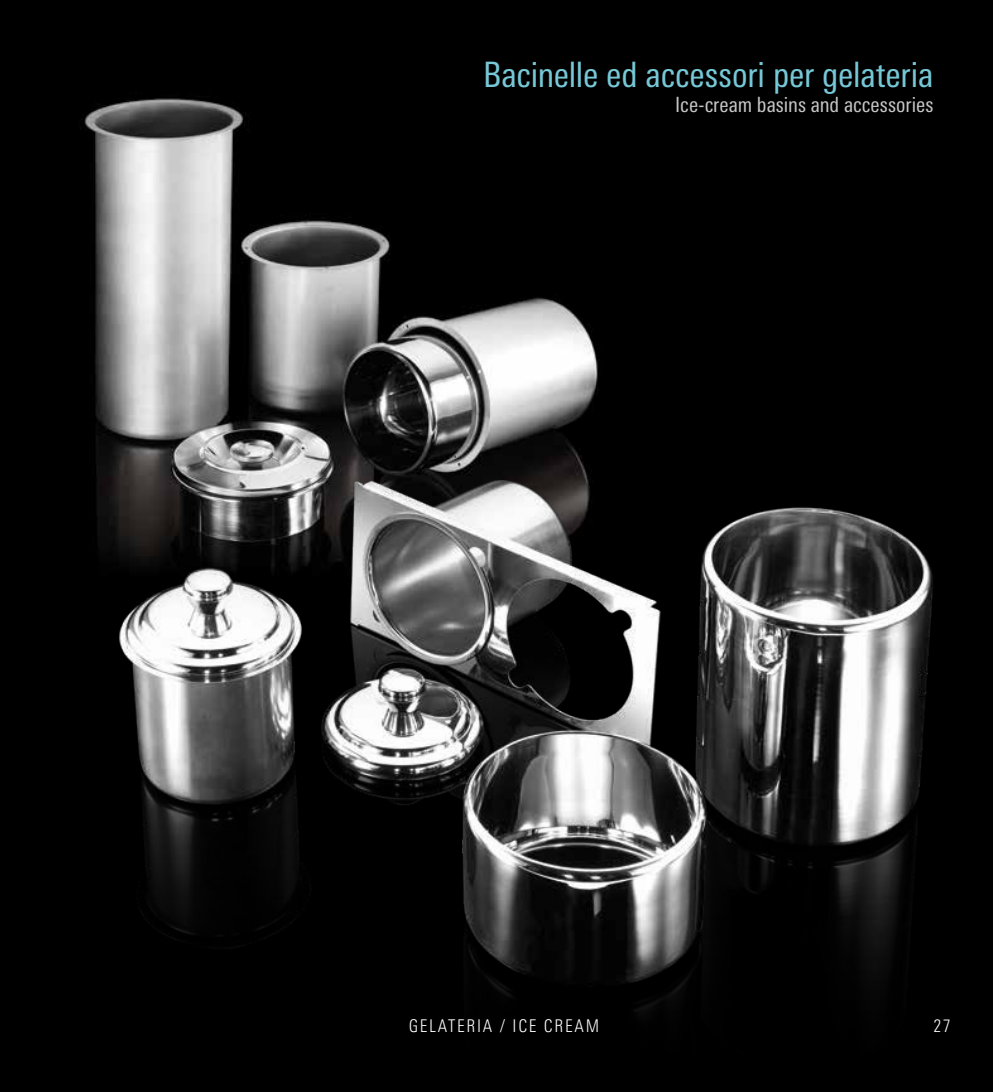
<style>
.page{position:relative;width:993px;height:1092px;background:#fff}
.page>*{position:absolute;margin:0;border:0;box-sizing:border-box;transform-origin:0 0}
.t1{font:condensed 35px "Linotype Univers";letter-spacing:-.005em;color:#76c8d7}
.t2{font:condensed 21px "Linotype Univers";color:#c6c6c6}
.t3{font:300 condensed 17.5px "Linotype Univers";letter-spacing:.1em;color:#fff}
</style>
<div class="page">
<div style="left:0;top:0;width:992px;height:1091px;background:#000"></div>
<img style="left:84px;top:98px;width:514px;height:350px">
<img style="left:96px;top:448px;width:837px;height:564px">
<p class="t1" style="left:483px;top:54px;width:451px">Bacinelle ed accessori per gelateria</p>
<p class="t2" style="left:675px;top:93px;width:259px">Ice-cream basins and accessories</p>
<p class="t3" style="left:408px;top:1016px;width:192px">GELATERIA / ICE CREAM</p>
<p class="t3" style="left:933px;top:1016px;width:19px">27</p>
</div>
